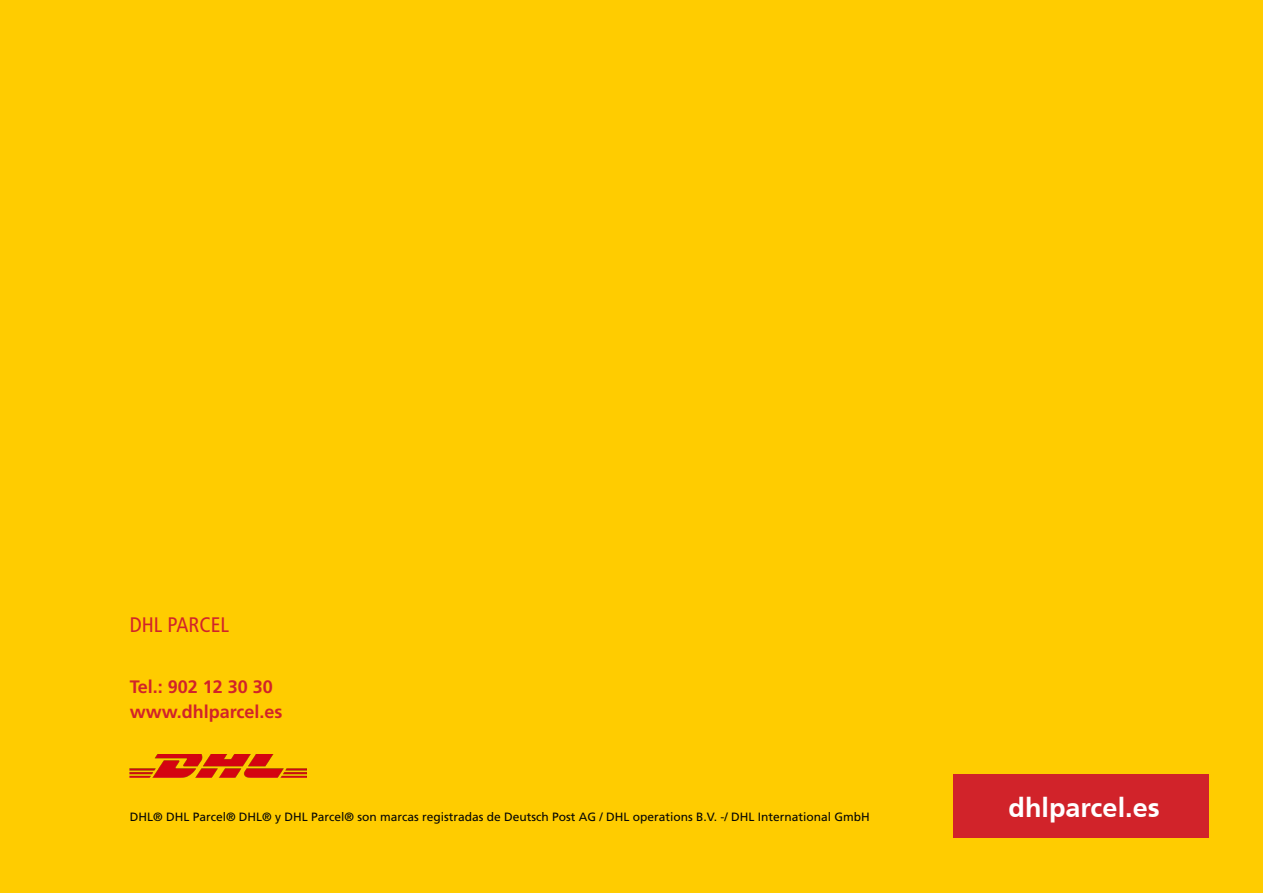
<style>
.page{position:relative;width:1263px;height:893px;background:#fc0}
.page>*{position:absolute;margin:0;border:0;box-sizing:border-box;transform-origin:0 0}
.t1{font:700 27px "Frutiger 65";color:#fff}
.t2{font:condensed 21px "Frutiger";color:#d1232a}
.t3{font:700 18px "Frutiger";color:#d1232a}
.t4{font:12px "Frutiger";color:#050605}
</style>
<div class="page">
<img style="left:130px;top:754px;width:176px;height:23px">
<div style="left:953px;top:774px;width:256px;height:64px;background:#d1232a"></div>
<p class="t2" style="left:130px;top:613px;width:101px">DHL PARCEL</p>
<p class="t3" style="left:130px;top:676px;width:145px">Tel.: 902 12 30 30</p>
<p class="t3" style="left:130px;top:701px;width:154px">www.dhlparcel.es</p>
<p class="t4" style="left:130px;top:810px;width:742px">DHL® DHL Parcel® DHL® y DHL Parcel® son marcas registradas de Deutsch Post AG / DHL operations B.V. -/ DHL International GmbH</p>
<p class="t1" style="left:1008px;top:791px;width:153px">dhlparcel.es</p>
</div>
